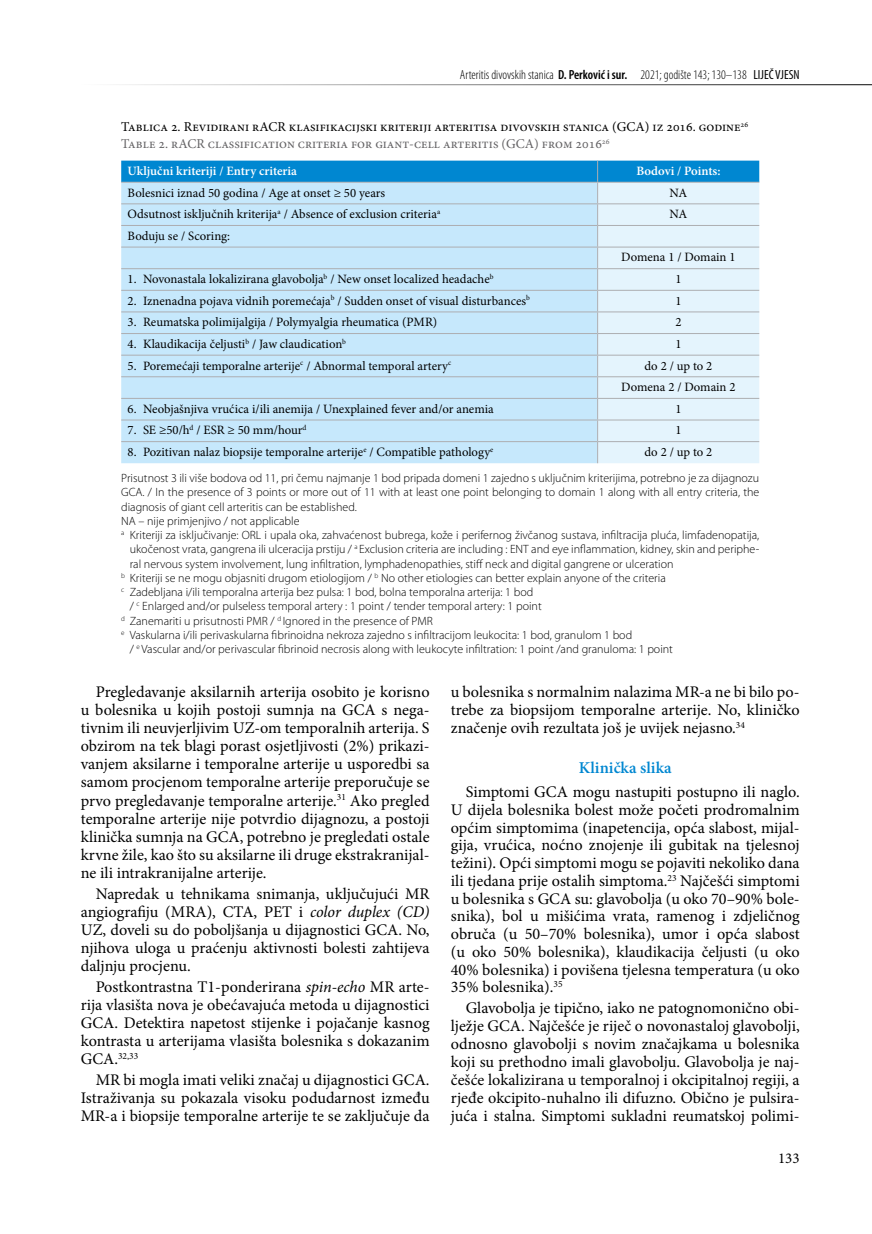
<style>
.page{position:relative;width:872px;height:1234px;background:#fff}
.page>*{position:absolute;margin:0;border:0;box-sizing:border-box;transform-origin:0 0}
.t1{font:600 16.5px "Minion Pro";color:#0087d1}
.t2{font:16.2px/18.1px "Minion Pro";color:#000;text-align:justify}
.t3{font:15px "Minion Pro";color:#000}
.t4{font:13.5px/17.1px "Minion Pro";color:#000}
.t5{font:300 condensed 13.2px "Myriad Pro";color:#000}
.t6{font:12.75px/21.6px "Minion Pro";color:#000;text-align:center}
.t7{font:600 12.75px "Minion Pro";color:#fff}
.t8{font:300 12px "Myriad Pro";color:#000}
.t9{font:9.45px "Minion Pro";color:#000}
.s1{font-weight:600}
.s2{font-weight:400}
.s3{color:#646365}
.s4{font-style:italic}
.s5{font-size:16.2px}
</style>
<div class="page">
<hr style="left:81px;top:84px;width:791px;height:1px;background:#000">
<svg style="left:121px;top:160px;width:638px;height:303px;background:#bde1f5"></svg>
<p class="t5" style="left:460px;top:67px;width:341px">Arteritis divovskih stanica <span class="s1">D. Perković i sur.</span> 2021; godište 143; 130–138 <span class="s2">LIJEČ VJESN</span></p>
<p class="t4" style="left:121px;top:118px;width:628px">Tablica 2. Revidirani rACR klasifikacijski kriteriji arteritisa divovskih stanica (GCA) iz 2016. godine<sup>26<br></sup><span class="s3">Table 2. rACR classification criteria for giant-cell arteritis (GCA) from 2016</span><sup>26</sup></p>
<p class="t7" style="left:128px;top:162px;width:171px">Uključni kriteriji / Entry criteria</p>
<p class="t7" style="left:636px;top:162px;width:85px">Bodovi / Points:</p>
<p class="t6" style="left:128px;top:182px;width:259px">Bolesnici iznad 50 godina / Age at onset ≥ 50 years</p>
<p class="t6" style="left:669px;top:182px;width:19px">NA</p>
<p class="t6" style="left:128px;top:203px;width:314px">Odsutnost isključnih kriterija<sup>a</sup> / Absence of exclusion criteria<sup>a</sup></p>
<p class="t6" style="left:669px;top:203px;width:19px">NA</p>
<p class="t6" style="left:128px;top:225px;width:104px">Boduju se / Scoring:</p>
<p class="t6" style="left:621px;top:246px;width:116px">Domena 1 / Domain 1</p>
<p class="t6" style="left:128px;top:268px;width:367px">1. Novonastala lokalizirana glavobolja<sup>b</sup> / New onset localized headache<sup>b</sup></p>
<p class="t6" style="left:675px;top:268px;width:8px">1</p>
<p class="t6" style="left:128px;top:290px;width:404px">2. Iznenadna pojava vidnih poremećaja<sup>b</sup> / Sudden onset of visual disturbances<sup>b</sup></p>
<p class="t6" style="left:675px;top:290px;width:8px">1</p>
<p class="t6" style="left:128px;top:311px;width:311px">3. Reumatska polimijalgija / Polymyalgia rheumatica (PMR)</p>
<p class="t6" style="left:675px;top:311px;width:8px">2</p>
<p class="t6" style="left:128px;top:333px;width:220px">4. Klaudikacija čeljusti<sup>b</sup> / Jaw claudication<sup>b</sup></p>
<p class="t6" style="left:675px;top:333px;width:8px">1</p>
<p class="t6" style="left:128px;top:354px;width:325px">5. Poremećaji temporalne arterije<sup>c</sup> / Abnormal temporal artery<sup>c</sup></p>
<p class="t6" style="left:621px;top:354px;width:116px">do 2 / up to 2<br>Domena 2 / Domain 2</p>
<p class="t6" style="left:128px;top:398px;width:368px">6. Neobjašnjiva vrućica i/ili anemija / Unexplained fever and/or anemia</p>
<p class="t6" style="left:675px;top:398px;width:8px">1</p>
<p class="t6" style="left:128px;top:419px;width:180px">7. SE ≥50/h<sup>d</sup> / ESR ≥ 50 mm/hour<sup>d</sup></p>
<p class="t6" style="left:675px;top:419px;width:8px">1</p>
<p class="t6" style="left:128px;top:441px;width:367px">8. Pozitivan nalaz biopsije temporalne arterije<sup>e</sup> / Compatible pathology<sup>e</sup></p>
<p class="t6" style="left:644px;top:441px;width:69px">do 2 / up to 2</p>
<p class="t8" style="left:121px;top:471px;width:639px">Prisutnost 3 ili više bodova od 11, pri čemu najmanje 1 bod pripada domeni 1 zajedno s uključnim kriterijima, potrebno je za dijagnozu</p>
<p class="t8" style="left:121px;top:485px;width:639px">GCA. / In the presence of 3 points or more out of 11 with at least one point belonging to domain 1 along with all entry criteria, the</p>
<p class="t8" style="left:121px;top:499px;width:237px">diagnosis of giant cell arteritis can be established.</p>
<p class="t8" style="left:121px;top:513px;width:180px">NA – nije primjenjivo / not applicable</p>
<p class="t8" style="left:121px;top:528px;width:639px"><sup>a</sup> Kriteriji za isključivanje: ORL i upala oka, zahvaćenost bubrega, kože i perifernog živčanog sustava, infiltracija pluća, limfadenopatija,</p>
<p class="t8" style="left:130px;top:542px;width:631px">ukočenost vrata, gangrena ili ulceracija prstiju / <sup>a</sup> Exclusion criteria are including : ENT and eye inflammation, kidney, skin and periphe-</p>
<p class="t8" style="left:130px;top:556px;width:545px">ral nervous system involvement, lung infiltration, lymphadenopathies, stiff neck and digital gangrene or ulceration</p>
<p class="t8" style="left:121px;top:570px;width:546px"><sup>b</sup> Kriteriji se ne mogu objasniti drugom etiologijom / <sup>b</sup> No other etiologies can better explain anyone of the criteria</p>
<p class="t8" style="left:121px;top:585px;width:413px"><sup>c</sup> Zadebljana i/ili temporalna arterija bez pulsa: 1 bod, bolna temporalna arterija: 1 bod</p>
<p class="t8" style="left:130px;top:599px;width:413px">/ <sup>c</sup> Enlarged and/or pulseless temporal artery : 1 point / tender temporal artery: 1 point</p>
<p class="t8" style="left:121px;top:613px;width:313px"><sup>d</sup> Zanemariti u prisutnosti PMR / <sup>d</sup> Ignored in the presence of PMR</p>
<p class="t8" style="left:121px;top:627px;width:512px"><sup>e</sup> Vaskularna i/ili perivaskularna fibrinoidna nekroza zajedno s infiltracijom leukocita: 1 bod, granulom 1 bod</p>
<p class="t8" style="left:130px;top:642px;width:545px">/ <sup>e</sup> Vascular and/or perivascular fibrinoid necrosis along with leukocyte infiltration: 1 point /and granuloma: 1 point</p>
<p class="t2" style="left:81px;top:682px;width:350px;text-indent:15px">Pregledavanje aksilarnih arterija osobito je korisno u bolesnika u kojih postoji sumnja na GCA s nega&shy;tivnim ili neuvjerljivim UZ-om temporalnih arterija. S obzirom na tek blagi porast osjetljivosti (2%) prikazi&shy;vanjem aksilarne i temporalne arterije u usporedbi sa samom procjenom temporalne arterije preporučuje se prvo pregledavanje temporalne arterije.<sup>31</sup> Ako pregled temporalne arterije nije potvrdio dijagnozu, a postoji klinička sumnja na GCA, potrebno je pregledati ostale krvne žile, kao što su aksilarne ili druge ekstrakranijal&shy;ne ili intrakranijalne arterije.</p>
<p class="t2" style="left:81px;top:884px;width:350px;text-indent:15px">Napredak u tehnikama snimanja, uključujući MR angiografiju (MRA), CTA, PET i <span class="s4">color duplex (CD)<br></span>UZ, doveli su do poboljšanja u dijagnostici GCA. No, njihova uloga u praćenju aktivnosti bolesti zahtijeva daljnju procjenu.</p>
<p class="t2" style="left:81px;top:977px;width:350px;text-indent:15px">Postkontrastna T1-ponderirana <span class="s4">spin-echo</span> MR arte&shy;rija vlasišta nova je obećavajuća metoda u dijagnostici GCA. Detektira napetost stijenke i pojačanje kasnog kontrasta u arterijama vlasišta bolesnika s dokazanim</p>
<p class="t9" style="left:81px;top:1049px;width:59px"><span class="s5">GCA.</span>32,33</p>
<p class="t2" style="left:81px;top:1070px;width:350px;text-indent:15px">MR bi mogla imati veliki značaj u dijagnostici GCA.<br>Istraživanja su pokazala visoku podudarnost između MR-a i biopsije temporalne arterije te se zaključuje da</p>
<p class="t2" style="left:451px;top:682px;width:350px">u bolesnika s normalnim nalazima MR-a ne bi bilo po&shy;trebe za biopsijom temporalne arterije. No, kliničko značenje ovih rezultata još je uvijek nejasno.<sup>34</sup></p>
<p class="t1" style="left:579px;top:755px;width:94px">Klinička slika</p>
<p class="t2" style="left:451px;top:783px;width:351px;line-height:17.7px;text-indent:15px">Simptomi GCA mogu nastupiti postupno ili naglo.<br>U dijela bolesnika bolest može početi prodromalnim općim simptomima (inapetencija, opća slabost, mijal&shy;gija, vrućica, noćno znojenje ili gubitak na tjelesnoj težini). Opći simptomi mogu se pojaviti nekoliko dana ili tjedana prije ostalih simptoma.<sup>23</sup> Najčešći simptomi u bolesnika s GCA su: glavobolja (u oko 70–90% bole&shy;snika), bol u mišićima vrata, ramenog i zdjeličnog obruča (u 50–70% bolesnika), umor i opća slabost (u oko 50% bolesnika), klaudikacija čeljusti (u oko 40% bolesnika) i povišena tjelesna temperatura (u oko 35% bolesnika).<sup>35</sup></p>
<p class="t2" style="left:451px;top:998px;width:350px;text-indent:15px">Glavobolja je tipično, iako ne patognomonično obi&shy;lježje GCA. Najčešće je riječ o novonastaloj glavobolji, odnosno glavobolji s novim značajkama u bolesnika koji su prethodno imali glavobolju. Glavobolja je naj&shy;češće lokalizirana u temporalnoj i okcipitalnoj regiji, a rjeđe okcipito-nuhalno ili difuzno. Obično je pulsira&shy;juća i stalna. Simptomi sukladni reumatskoj polimi-</p>
<p class="t3" style="left:778px;top:1147px;width:23px">133</p>
</div>
